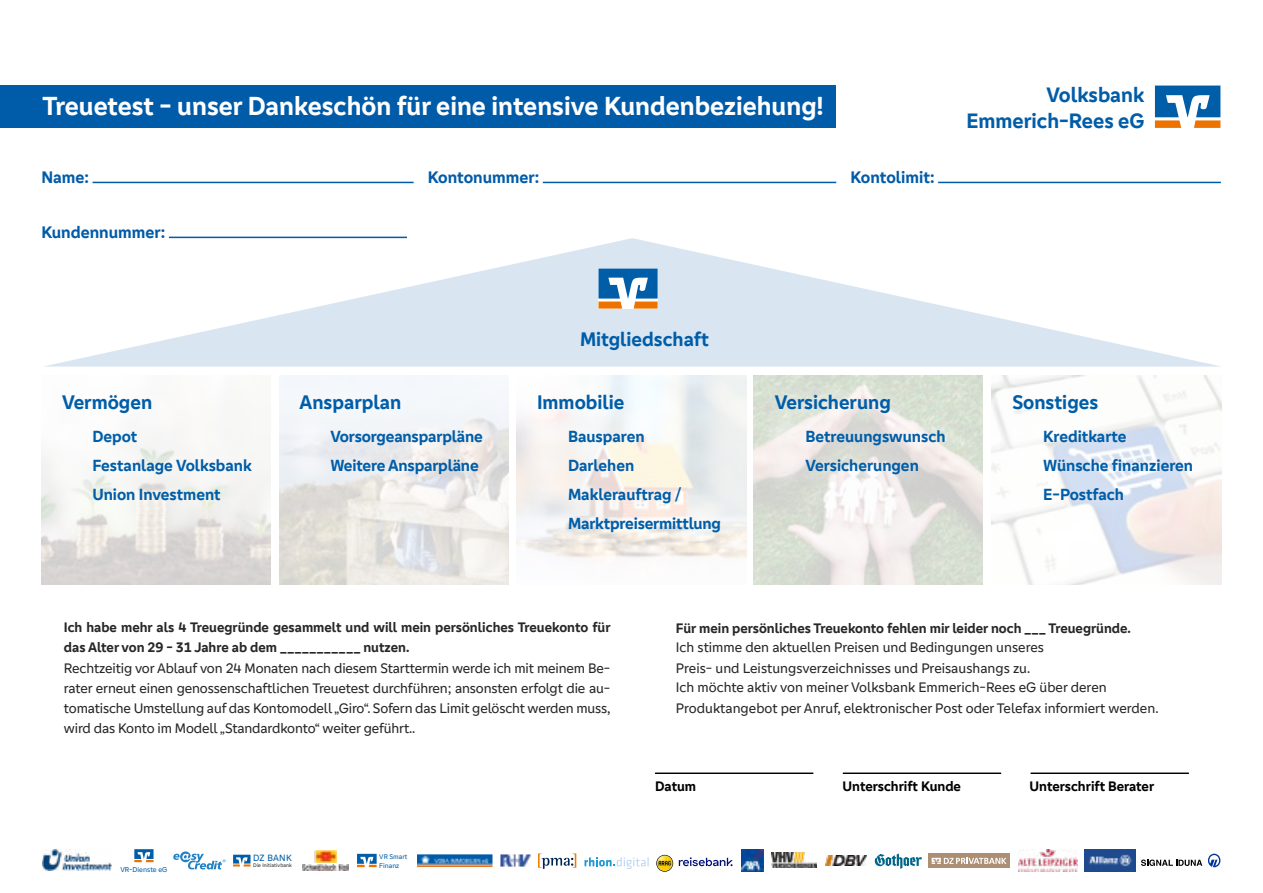
<style>
.page{position:relative;width:1263px;height:893px;background:#fff}
.page>*{position:absolute;margin:0;border:0;box-sizing:border-box;transform-origin:0 0}
.t1{font:700 27px "Genos GFG";color:#fff}
.t2{font:700 21.6px/25.8px "Genos GFG";color:#005da8;text-align:right}
.t3{font:700 20.25px "Genos GFG";color:#005da8}
.t4{font:700 17.25px "Genos GFG";color:#005ba9}
.t5{font:700 16.65px/29px "Genos GFG";color:#005da8}
.t6{font:14.25px/20.2px "Genos GFG";color:#272726}
.t7{font:700 14.25px/20.2px "Genos GFG";color:#272726}
.t8{font:700 14.25px "Genos GFG";color:#000}
.t9{font:9.45px "Genos GFG";letter-spacing:.025em;color:#005da8}
.t10{font:7.35px "Genos GFG";color:#005da8}
.t11{font:7.05px/8.4px "Genos GFG";color:#005da8}
.t12{font:5.4px "Genos GFG";letter-spacing:.01em;color:#272726}
</style>
<div class="page">
<hr style="left:93px;top:182px;width:321px;height:1px;background:#005ba9">
<hr style="left:543px;top:182px;width:293px;height:1px;background:#005ba9">
<hr style="left:938px;top:182px;width:283px;height:1px;background:#005ba9">
<hr style="left:169px;top:237px;width:238px;height:1px;background:#005ba9">
<div style="left:0;top:85px;width:836px;height:43px;background:#005ba9"></div>
<svg style="left:1155px;top:86px;width:65px;height:42px"></svg>
<svg style="left:44px;top:238px;width:1177px;height:129px"></svg>
<svg style="left:598px;top:268px;width:60px;height:41px"></svg>
<img style="left:41px;top:442px;width:230px;height:143px">
<img style="left:279px;top:375px;width:229px;height:210px">
<img style="left:992px;top:375px;width:229px;height:210px">
<img style="left:754px;top:375px;width:229px;height:210px">
<div style="left:43px;top:378px;width:225px;height:144px;background:#fff;opacity:.75"></div>
<div style="left:281px;top:378px;width:219px;height:116px;background:#fff;opacity:.75"></div>
<div style="left:519px;top:377px;width:219px;height:171px;background:#fff;opacity:.75"></div>
<div style="left:756px;top:378px;width:206px;height:116px;background:#fff;opacity:.75"></div>
<div style="left:994px;top:378px;width:216px;height:144px;background:#fff;opacity:.75"></div>
<img style="left:741px;top:849px;width:23px;height:23px">
<img style="left:825px;top:855px;width:42px;height:11px">
<svg style="left:357px;top:854px;width:20px;height:13px"></svg>
<img style="left:501px;top:854px;width:29px;height:12px">
<img style="left:771px;top:853px;width:45px;height:15px">
<img style="left:43px;top:849px;width:69px;height:21px">
<img style="left:1018px;top:849px;width:59px;height:23px">
<svg style="left:173px;top:851px;width:53px;height:18px"></svg>
<img style="left:303px;top:865px;width:46px;height:6px">
<img style="left:315px;top:850px;width:21px;height:12px">
<img style="left:417px;top:854px;width:75px;height:13px">
<img style="left:1085px;top:849px;width:50px;height:23px">
<svg style="left:233px;top:855px;width:17px;height:11px"></svg>
<svg style="left:134px;top:849px;width:20px;height:13px"></svg>
<svg style="left:875px;top:853px;width:47px;height:16px"></svg>
<div style="left:928px;top:853px;width:82px;height:15px;background:#ad8f73"></div>
<svg style="left:932px;top:858px;width:74px;height:6px"></svg>
<svg style="left:538px;top:853px;width:38px;height:16px"></svg>
<svg style="left:1208px;top:854px;width:12px;height:13px"></svg>
<svg style="left:1141px;top:859px;width:61px;height:7px"></svg>
<svg style="left:584px;top:857px;width:65px;height:12px"></svg>
<svg style="left:656px;top:855px;width:17px;height:17px"></svg>
<img style="left:657px;top:855px;width:16px;height:16px;border-radius:8px">
<svg style="left:658px;top:861px;width:13px;height:5px"></svg>
<svg style="left:679px;top:857px;width:54px;height:9px"></svg>
<hr style="left:843px;top:772px;width:158px;height:2px;background:#000">
<hr style="left:655px;top:772px;width:158px;height:2px;background:#000">
<hr style="left:1030px;top:772px;width:159px;height:2px;background:#000">
<h1 class="t1" style="left:43px;top:90px;width:783px">Treuetest - unser Dankeschön für eine intensive Kundenbeziehung!</h1>
<h2 class="t2" style="left:966px;top:82px;width:179px">Volksbank<br>Emmerich-Rees eG</h2>
<p class="t4" style="left:41px;top:167px;width:49px">Name:</p>
<p class="t4" style="left:428px;top:167px;width:113px">Kontonummer:</p>
<p class="t4" style="left:850px;top:167px;width:85px">Kontolimit:</p>
<p class="t4" style="left:41px;top:222px;width:125px">Kundennummer:</p>
<h3 class="t3" style="left:62px;top:391px;width:92px">Vermögen</h3>
<p class="t5" style="left:92px;top:422px;width:161px">Depot<br>Festanlage Volksbank<br>Union Investment</p>
<h3 class="t3" style="left:300px;top:391px;width:103px">Ansparplan</h3>
<p class="t5" style="left:330px;top:422px;width:154px">Vorsorgeansparpläne<br>Weitere Ansparpläne</p>
<h3 class="t3" style="left:580px;top:328px;width:130px">Mitgliedschaft</h3>
<h3 class="t3" style="left:537px;top:391px;width:89px">Immobilie</h3>
<p class="t5" style="left:568px;top:422px;width:155px">Bausparen<br>Darlehen<br>Maklerauftrag /<br>Marktpreisermittlung</p>
<h3 class="t3" style="left:775px;top:391px;width:118px">Versicherung</h3>
<p class="t5" style="left:806px;top:422px;width:141px">Betreuungswunsch<br>Versicherungen</p>
<h3 class="t3" style="left:1012px;top:391px;width:87px">Sonstiges</h3>
<p class="t5" style="left:1043px;top:422px;width:151px">Kreditkarte<br>Wünsche finanzieren<br>E-Postfach</p>
<p class="t7" style="left:64px;top:617px;width:548px">Ich habe mehr als 4 Treuegründe gesammelt und will mein persönliches Treuekonto für das Alter von 29 - 31 Jahre ab dem ___________ nutzen.</p>
<p class="t6" style="left:64px;top:658px;width:548px;text-align:justify">Rechtzeitig vor Ablauf von 24 Monaten nach diesem Starttermin werde ich mit meinem Be&shy;rater erneut einen genossenschaftlichen Treuetest durchführen; ansonsten erfolgt die au&shy;tomatische Umstellung auf das Kontomodell „Giro“. Sofern das Limit gelöscht werden muss, wird das Konto im Modell „Standardkonto“ weiter geführt..</p>
<p class="t10" style="left:120px;top:865px;width:49px">VR-Dienste eG</p>
<p class="t9" style="left:253px;top:852px;width:40px">DZ BANK</p>
<p class="t12" style="left:253px;top:862px;width:40px">Die Initiativbank</p>
<p class="t11" style="left:379px;top:852px;width:30px">VR Smart<br>Finanz</p>
<p class="t7" style="left:676px;top:618px;width:456px">Für mein persönliches Treuekonto fehlen mir leider noch ___ Treuegründe.</p>
<p class="t6" style="left:676px;top:637px;width:369px">Ich stimme den aktuellen Preisen und Bedingungen unseres<br>Preis- und Leistungsverzeichnisses und Preisaushangs zu.</p>
<p class="t6" style="left:676px;top:678px;width:484px">Ich möchte aktiv von meiner Volksbank Emmerich-Rees eG über deren<br>Produktangebot per Anruf, elektronischer Post oder Telefax informiert werden.</p>
<p class="t8" style="left:655px;top:778px;width:43px">Datum</p>
<p class="t8" style="left:843px;top:778px;width:120px">Unterschrift Kunde</p>
<p class="t8" style="left:1030px;top:778px;width:126px">Unterschrift Berater</p>
</div>
